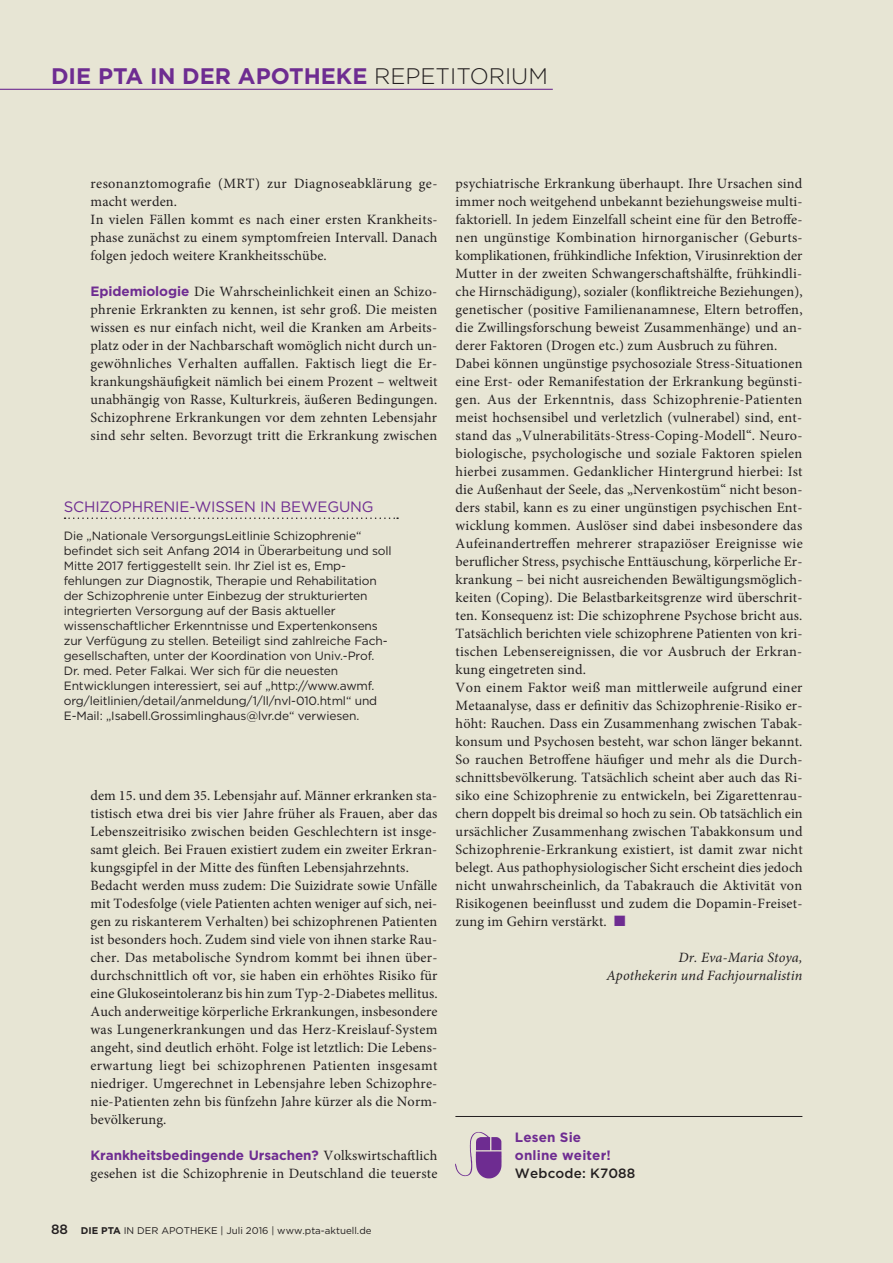
<style>
.page{position:relative;width:893px;height:1263px;background:#e7e5d4}
.page>*{position:absolute;margin:0;border:0;box-sizing:border-box;transform-origin:0 0}
.t1{font:700 22.5px "Gotham";color:#6e2c91}
.t2{font:15px "Gotham";letter-spacing:-.01em;color:#6e2c91}
.t3{font:14.25px/18px "Minion Pro";letter-spacing:.01em;color:#231f20}
.t4{font:italic 14.25px/18px "Minion Pro";letter-spacing:.01em;color:#231f20;text-align:right}
.t5{font:700 13.5px/18px "Gotham";letter-spacing:-.005em;color:#6e2c91}
.t6{font:500 13.5px "Gotham";letter-spacing:.01em;color:#231f20}
.t7{font:12px/15px "Gotham";letter-spacing:-.01em;color:#231f20}
.t8{font:9.75px "Gotham";color:#231f20}
.s1{font-weight:300;color:#231f20}
.s2{font-family:"Gotham";font-weight:700;font-size:13.5px;color:#6e2c91}
.s3{font-family:"Minion Pro";font-weight:400;font-size:14.25px;color:#231f20}
.s4{font-weight:500;font-size:13.5px}
.s5{font-weight:700}
.s6{color:#6e2c91}
</style>
<div class="page">
<hr style="left:0;top:89px;width:553px;height:1px;background:#6e2c91">
<svg style="left:65px;top:517px;width:333px;height:2px"></svg>
<hr style="left:455px;top:1116px;width:347px;height:1px;background:#231f20">
<img style="left:455px;top:1132px;width:47px;height:46px">
<h1 class="t1" style="left:51px;top:61px;width:498px">DIE PTA IN DER APOTHEKE <span class="s1">REPETITORIUM</span></h1>
<p class="t3" style="left:91px;top:175px;width:349px">resonanztomografie (MRT) zur Diagnoseabklärung ge&shy;macht werden.<br>In vielen Fällen kommt es nach einer ersten Krankheits&shy;phase zunächst zu einem symptomfreien Intervall. Danach folgen jedoch weitere Krankheitsschübe.</p>
<p class="t3" style="left:91px;top:283px;width:348px;text-align:justify"><span class="s2">Epidemiologie</span> Die Wahrscheinlichkeit einen an Schizo&shy;phrenie Erkrankten zu kennen, ist sehr groß. Die meisten wissen es nur einfach nicht, weil die Kranken am Arbeits&shy;platz oder in der Nachbarschaft womöglich nicht durch un&shy;gewöhnliches Verhalten auffallen. Faktisch liegt die Er&shy;krankungshäufigkeit nämlich bei einem Prozent – weltweit unabhängig von Rasse, Kulturkreis, äußeren Bedingungen.<br>Schizophrene Erkrankungen vor dem zehnten Lebensjahr sind sehr selten. Bevorzugt tritt die Erkrankung zwischen</p>
<p class="t2" style="left:64px;top:497px;width:311px">SCHIZOPHRENIE-WISSEN IN BEWEGUNG</p>
<p class="t7" style="left:64px;top:528px;width:329px">Die „Nationale VersorgungsLeitlinie Schizophrenie“ befindet sich seit Anfang 2014 in Überarbeitung und soll Mitte 2017 fertiggestellt sein. Ihr Ziel ist es, Emp&shy;fehlungen zur Diagnostik, Therapie und Rehabilitation der Schizophrenie unter Einbezug der strukturierten integrierten Versorgung auf der Basis aktueller wissenschaftlicher Erkenntnisse und Expertenkonsens zur Verfügung zu stellen. Beteiligt sind zahlreiche Fach&shy;gesellschaften, unter der Koordination von Univ.-Prof.<br>Dr. med. Peter Falkai. Wer sich für die neuesten Entwicklungen interessiert, sei auf „http://www.awmf. org/leitlinien/detail/anmeldung/1/ll/nvl-010.html“ und E-Mail: „Isabell.Grossimlinghaus@lvr.de“ verwiesen.</p>
<p class="t3" style="left:91px;top:787px;width:349px">dem 15. und dem 35. Lebensjahr auf. Männer erkranken sta&shy;tistisch etwa drei bis vier Jahre früher als Frauen, aber das Lebenszeitrisiko zwischen beiden Geschlechtern ist insge&shy;samt gleich. Bei Frauen existiert zudem ein zweiter Erkran&shy;kungsgipfel in der Mitte des fünften Lebensjahrzehnts.<br>Bedacht werden muss zudem: Die Suizidrate sowie Unfälle mit Todesfolge (viele Patienten achten weniger auf sich, nei&shy;gen zu riskanterem Verhalten) bei schizophrenen Patienten ist besonders hoch. Zudem sind viele von ihnen starke Rau&shy;cher. Das metabolische Syndrom kommt bei ihnen über&shy;durchschnittlich oft vor, sie haben ein erhöhtes Risiko für eine Glukoseintoleranz bis hin zum Typ-2-Diabetes mellitus.<br>Auch anderweitige körperliche Erkrankungen, insbesondere was Lungenerkrankungen und das Herz-Kreislauf-System angeht, sind deutlich erhöht. Folge ist letztlich: Die Lebens&shy;erwartung liegt bei schizophrenen Patienten insgesamt niedriger. Umgerechnet in Lebensjahre leben Schizophre&shy;nie-Patienten zehn bis fünfzehn Jahre kürzer als die Norm&shy;bevölkerung.</p>
<p class="t5" style="left:91px;top:1146px;width:348px">Krankheitsbedingende Ursachen? <span class="s3">Volkswirtschaftlich</span></p>
<p class="t3" style="left:91px;top:1165px;width:348px">gesehen ist die Schizophrenie in Deutschland die teuerste</p>
<p class="t8" style="left:51px;top:1224px;width:322px"><span class="s4">88</span> <span class="s5">DIE PTA</span> IN DER APOTHEKE | Juli 2016 | www.pta-aktuell.de</p>
<p class="t3" style="left:456px;top:175px;width:349px">psychiatrische Erkrankung überhaupt. Ihre Ursachen sind immer noch weitgehend unbekannt beziehungsweise multi&shy;faktoriell. In jedem Einzelfall scheint eine für den Betroffe&shy;nen ungünstige Kombination hirnorganischer (Geburts&shy;komplikationen, frühkindliche Infektion, Virusinrektion der Mutter in der zweiten Schwangerschaftshälfte, frühkindli&shy;che Hirnschädigung), sozialer (konfliktreiche Beziehungen), genetischer (positive Familienanamnese, Eltern betroffen, die Zwillingsforschung beweist Zusammenhänge) und an&shy;derer Faktoren (Drogen etc.) zum Ausbruch zu führen.<br>Dabei können ungünstige psychosoziale Stress-Situationen eine Erst- oder Remanifestation der Erkrankung begünsti&shy;gen. Aus der Erkenntnis, dass Schizophrenie-Patienten meist hochsensibel und verletzlich (vulnerabel) sind, ent&shy;stand das „Vulnerabilitäts-Stress-Coping-Modell“. Neuro&shy;biologische, psychologische und soziale Faktoren spielen hierbei zusammen. Gedanklicher Hintergrund hierbei: Ist die Außenhaut der Seele, das „Nervenkostüm“ nicht beson&shy;ders stabil, kann es zu einer ungünstigen psychischen Ent&shy;wicklung kommen. Auslöser sind dabei insbesondere das Aufeinandertreffen mehrerer strapaziöser Ereignisse wie beruflicher Stress, psychische Enttäuschung, körperliche Er&shy;krankung – bei nicht ausreichenden Bewältigungsmöglich&shy;keiten (Coping). Die Belastbarkeitsgrenze wird überschrit&shy;ten. Konsequenz ist: Die schizophrene Psychose bricht aus.<br>Tatsächlich berichten viele schizophrene Patienten von kri&shy;tischen Lebensereignissen, die vor Ausbruch der Erkran&shy;kung eingetreten sind.<br>Von einem Faktor weiß man mittlerweile aufgrund einer Metaanalyse, dass er definitiv das Schizophrenie-Risiko er&shy;höht: Rauchen. Dass ein Zusammenhang zwischen Tabak&shy;konsum und Psychosen besteht, war schon länger bekannt.<br>So rauchen Betroffene häufiger und mehr als die Durch&shy;schnittsbevölkerung. Tatsächlich scheint aber auch das Ri&shy;siko eine Schizophrenie zu entwickeln, bei Zigarettenrau&shy;chern doppelt bis dreimal so hoch zu sein. Ob tatsächlich ein ursächlicher Zusammenhang zwischen Tabakkonsum und Schizophrenie-Erkrankung existiert, ist damit zwar nicht belegt. Aus pathophysiologischer Sicht erscheint dies jedoch nicht unwahrscheinlich, da Tabakrauch die Aktivität von Risikogenen beeinflusst und zudem die Dopamin-Freiset&shy;zung im Gehirn verstärkt. <span class="s6">■</span></p>
<p class="t4" style="left:606px;top:949px;width:198px">Dr. Eva-Maria Stoya,<br>Apothekerin und Fachjournalistin</p>
<p class="t5" style="left:515px;top:1128px;width:97px">Lesen Sie online weiter!</p>
<p class="t6" style="left:515px;top:1164px;width:122px">Webcode: K7088</p>
</div>
